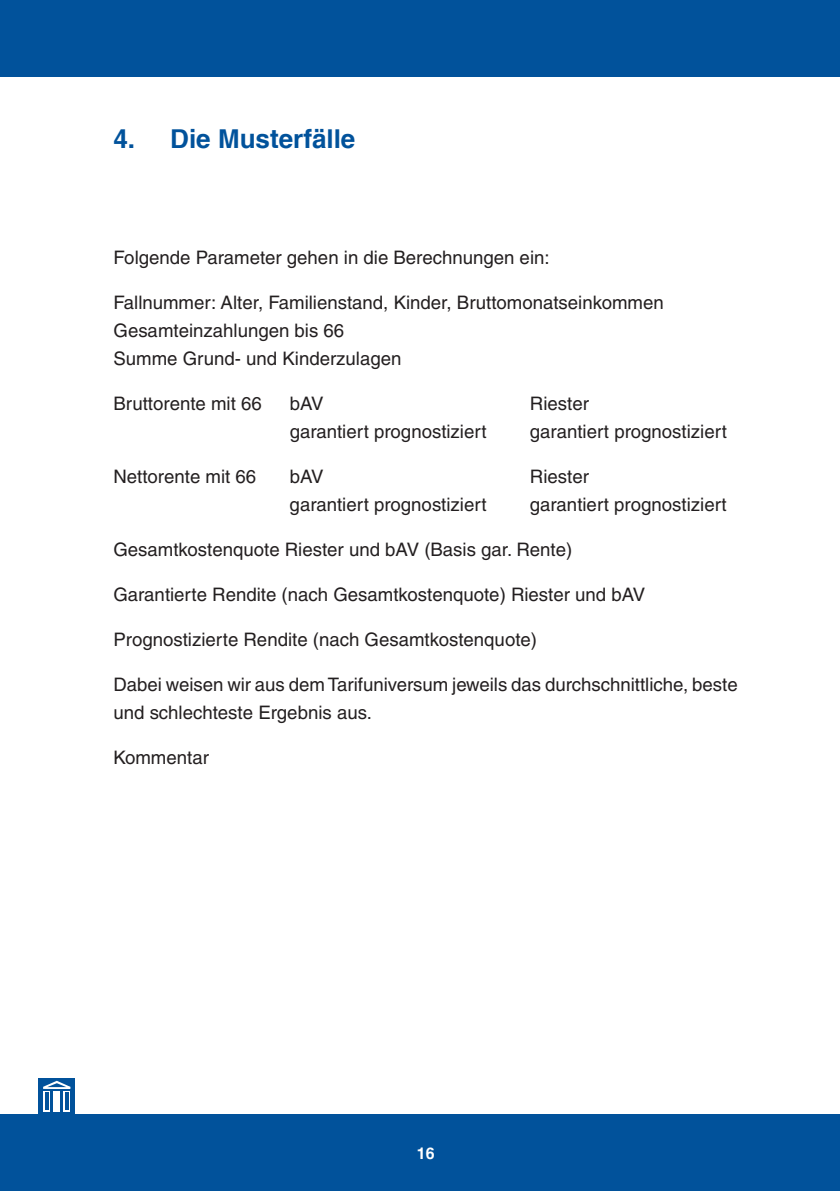
<style>
.page{position:relative;width:840px;height:1191px;background:#fff}
.page>*{position:absolute;margin:0;border:0;box-sizing:border-box;transform-origin:0 0}
.t1{font:700 26px "Helvetica";color:#01529b}
.t2{font:18.6px/28px "Helvetica";color:#231f20}
.t3{font:700 16px "Helvetica";color:#fff}
</style>
<div class="page">
<div style="left:0;top:0;width:839px;height:76px;background:#01529b"></div>
<div style="left:0;top:1114px;width:839px;height:77px;background:#01529b"></div>
<div style="left:38px;top:1078px;width:37px;height:36px;background:#01529b"></div>
<svg style="left:43px;top:1091px;width:7px;height:20px"></svg>
<div style="left:53px;top:1091px;width:7px;height:20px;background:#fff"></div>
<svg style="left:63px;top:1091px;width:7px;height:20px"></svg>
<hr style="left:45px;top:1092px;width:3px;height:17px;background:#01529b">
<hr style="left:65px;top:1092px;width:4px;height:17px;background:#01529b">
<svg style="left:43px;top:1080px;width:27px;height:9px"></svg>
<hr style="left:839px;top:0;width:1px;height:76px;background:#01529b">
<h1 class="t1" style="left:113px;top:123px;width:243px">4. Die Musterfälle</h1>
<p class="t2" style="left:113px;top:243px;width:437px">Folgende Parameter gehen in die Berechnungen ein:</p>
<p class="t2" style="left:113px;top:288px;width:551px">Fallnummer: Alter, Familienstand, Kinder, Bruttomonatseinkommen<br>Gesamteinzahlungen bis 66<br>Summe Grund- und Kinderzulagen</p>
<p class="t2" style="left:113px;top:389px;width:150px">Bruttorente mit 66</p>
<p class="t2" style="left:289px;top:389px;width:35px">bAV</p>
<p class="t2" style="left:529px;top:389px;width:60px">Riester</p>
<p class="t2" style="left:289px;top:417px;width:198px">garantiert prognostiziert</p>
<p class="t2" style="left:529px;top:417px;width:198px">garantiert prognostiziert</p>
<p class="t2" style="left:113px;top:462px;width:144px">Nettorente mit 66</p>
<p class="t2" style="left:289px;top:462px;width:35px">bAV</p>
<p class="t2" style="left:529px;top:462px;width:60px">Riester</p>
<p class="t2" style="left:289px;top:490px;width:198px">garantiert prognostiziert</p>
<p class="t2" style="left:529px;top:490px;width:198px">garantiert prognostiziert</p>
<p class="t2" style="left:113px;top:535px;width:460px">Gesamtkostenquote Riester und bAV (Basis gar. Rente)</p>
<p class="t2" style="left:113px;top:580px;width:533px">Garantierte Rendite (nach Gesamtkostenquote) Riester und bAV</p>
<p class="t2" style="left:113px;top:625px;width:425px">Prognostizierte Rendite (nach Gesamtkostenquote)</p>
<p class="t2" style="left:113px;top:670px;width:625px">Dabei weisen wir aus dem Tarifuniversum jeweils das durchschnittliche, beste und schlechteste Ergebnis aus.</p>
<p class="t2" style="left:113px;top:743px;width:97px">Kommentar</p>
<p class="t3" style="left:416px;top:1143px;width:19px">16</p>
</div>
